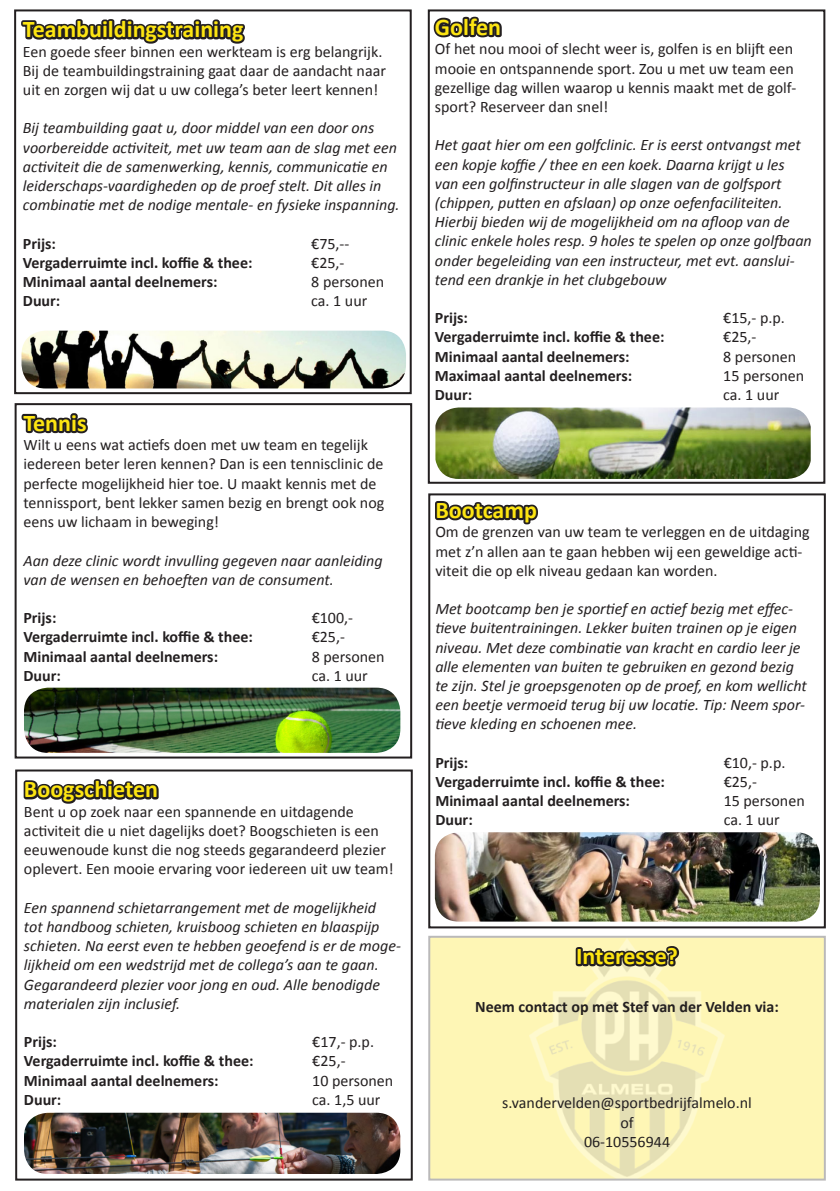
<style>
.page{position:relative;width:840px;height:1191px;background:#fff}
.page>*{position:absolute;margin:0;border:0;box-sizing:border-box;transform-origin:0 0}
.t1{font:700 24px "Calibri";color:#fde512}
.t2{font:italic 16px/19.2px "Calibri";color:#231f20}
.t3{font:16px/19.2px "Calibri";color:#231f20}
.t4{font:700 16px "Calibri";color:#231f20}
</style>
<div class="page">
<div style="left:14px;top:9px;width:397px;height:385px;border:2px solid #231f20"></div>
<svg style="left:21px;top:19px;width:224px;height:25px"></svg>
<div style="left:427px;top:9px;width:397px;height:475px;border:2px solid #231f20"></div>
<svg style="left:433px;top:16px;width:69px;height:22px"></svg>
<div style="left:15px;top:403px;width:397px;height:355px;border:2px solid #231f20"></div>
<svg style="left:21px;top:413px;width:67px;height:21px"></svg>
<div style="left:428px;top:493px;width:397px;height:435px;border:2px solid #231f20"></div>
<svg style="left:429px;top:498px;width:109px;height:29px"></svg>
<div style="left:15px;top:769px;width:397px;height:411px;border:2px solid #231f20"></div>
<svg style="left:23px;top:779px;width:136px;height:25px"></svg>
<div style="left:429px;top:936px;width:395px;height:243px;background:#fef6b5"></div>
<img style="left:529px;top:939px;width:195px;height:238px">
<svg style="left:572px;top:943px;width:109px;height:225px"></svg>
<img style="left:21px;top:331px;width:385px;height:57px">
<img style="left:24px;top:687px;width:376px;height:66px">
<img style="left:24px;top:1112px;width:376px;height:62px">
<img style="left:435px;top:407px;width:375px;height:72px">
<img style="left:434px;top:832px;width:385px;height:89px">
<p class="t1" style="left:23px;top:14px;width:222px">Teambuildingstraining</p>
<p class="t3" style="left:23px;top:42px;width:364px">Een goede sfeer binnen een werkteam is erg belangrijk.<br>Bij de teambuildingstraining gaat daar de aandacht naar uit en zorgen wij dat u uw collega’s beter leert kennen!</p>
<p class="t2" style="left:23px;top:118px;width:375px">Bij teambuilding gaat u, door middel van een door ons voorbereidde activiteit, met uw team aan de slag met een activiteit die de samenwerking, kennis, communicatie en leiderschaps-vaardigheden op de proef stelt. Dit alles in</p>
<p class="t2" style="left:23px;top:195px;width:378px">combinatie met de nodige mentale- en fysieke inspanning.</p>
<p class="t4" style="left:23px;top:233px;width:35px">Prijs:</p>
<p class="t3" style="left:311px;top:234px;width:40px">€75,--</p>
<p class="t4" style="left:23px;top:252px;width:231px">Vergaderruimte incl. koffie &amp; thee:</p>
<p class="t3" style="left:311px;top:253px;width:35px">€25,-</p>
<p class="t4" style="left:23px;top:271px;width:196px">Minimaal aantal deelnemers:</p>
<p class="t3" style="left:311px;top:272px;width:74px">8 personen</p>
<p class="t4" style="left:23px;top:291px;width:39px">Duur:</p>
<p class="t3" style="left:311px;top:291px;width:58px">ca. 1 uur</p>
<p class="t1" style="left:23px;top:408px;width:65px">Tennis</p>
<p class="t3" style="left:23px;top:435px;width:362px">Wilt u eens wat actiefs doen met uw team en tegelijk iedereen beter leren kennen? Dan is een tennisclinic de perfecte mogelijkheid hier toe. U maakt kennis met de tennissport, bent lekker samen bezig en brengt ook nog eens uw lichaam in beweging!</p>
<p class="t2" style="left:23px;top:550px;width:360px">Aan deze clinic wordt invulling gegeven naar aanleiding van de wensen en behoeften van de consument.</p>
<p class="t4" style="left:23px;top:607px;width:35px">Prijs:</p>
<p class="t3" style="left:311px;top:608px;width:43px">€100,-</p>
<p class="t4" style="left:23px;top:627px;width:231px">Vergaderruimte incl. koffie &amp; thee:</p>
<p class="t3" style="left:311px;top:627px;width:35px">€25,-</p>
<p class="t4" style="left:23px;top:646px;width:196px">Minimaal aantal deelnemers:</p>
<p class="t3" style="left:311px;top:646px;width:74px">8 personen</p>
<p class="t4" style="left:23px;top:665px;width:39px">Duur:</p>
<p class="t3" style="left:311px;top:666px;width:58px">ca. 1 uur</p>
<p class="t1" style="left:24px;top:774px;width:135px">Boogschieten</p>
<p class="t3" style="left:24px;top:801px;width:371px">Bent u op zoek naar een spannende en uitdagende activiteit die u niet dagelijks doet? Boogschieten is een eeuwenoude kunst die nog steeds gegarandeerd plezier oplevert. Een mooie ervaring voor iedereen uit uw team!</p>
<p class="t2" style="left:24px;top:897px;width:378px">Een spannend schietarrangement met de mogelijkheid<br>tot handboog schieten, kruisboog schieten en blaaspijp schieten. Na eerst even te hebben geoefend is er de moge&shy;lijkheid om een wedstrijd met de collega’s aan te gaan.</p>
<p class="t2" style="left:24px;top:974px;width:357px">Gegarandeerd plezier voor jong en oud. Alle benodigde materialen zijn inclusief.</p>
<p class="t4" style="left:24px;top:1031px;width:35px">Prijs:</p>
<p class="t3" style="left:312px;top:1032px;width:63px">€17,- p.p.</p>
<p class="t4" style="left:24px;top:1050px;width:231px">Vergaderruimte incl. koffie &amp; thee:</p>
<p class="t3" style="left:312px;top:1051px;width:35px">€25,-</p>
<p class="t4" style="left:24px;top:1070px;width:196px">Minimaal aantal deelnemers:</p>
<p class="t3" style="left:312px;top:1070px;width:82px">10 personen</p>
<p class="t4" style="left:24px;top:1089px;width:39px">Duur:</p>
<p class="t3" style="left:312px;top:1089px;width:70px">ca. 1,5 uur</p>
<p class="t1" style="left:434px;top:12px;width:68px">Golfen</p>
<p class="t3" style="left:434px;top:39px;width:363px">Of het nou mooi of slecht weer is, golfen is en blijft een mooie en ontspannende sport. Zou u met uw team een gezellige dag willen waarop u kennis maakt met de golf&shy;sport? Reserveer dan snel!</p>
<p class="t2" style="left:434px;top:135px;width:367px">Het gaat hier om een golfclinic. Er is eerst ontvangst met een kopje koffie / thee en een koek. Daarna krijgt u les van een golfinstructeur in alle slagen van de golfsport (chippen, putten en afslaan) op onze oefenfaciliteiten.</p>
<p class="t2" style="left:434px;top:212px;width:378px">Hierbij bieden wij de mogelijkheid om na afloop van de clinic enkele holes resp. 9 holes te spelen op onze golfbaan onder begeleiding van een instructeur, met evt. aanslui&shy;tend een drankje in het clubgebouw</p>
<p class="t4" style="left:434px;top:308px;width:35px">Prijs:</p>
<p class="t3" style="left:722px;top:308px;width:63px">€15,- p.p.</p>
<p class="t4" style="left:434px;top:327px;width:231px">Vergaderruimte incl. koffie &amp; thee:</p>
<p class="t3" style="left:722px;top:327px;width:35px">€25,-</p>
<p class="t4" style="left:434px;top:346px;width:196px">Minimaal aantal deelnemers:</p>
<p class="t3" style="left:722px;top:347px;width:74px">8 personen</p>
<p class="t4" style="left:434px;top:365px;width:199px">Maximaal aantal deelnemers:</p>
<p class="t3" style="left:722px;top:366px;width:82px">15 personen</p>
<p class="t4" style="left:434px;top:384px;width:39px">Duur:</p>
<p class="t3" style="left:722px;top:385px;width:58px">ca. 1 uur</p>
<p class="t1" style="left:435px;top:495px;width:103px">Bootcamp</p>
<p class="t3" style="left:435px;top:522px;width:376px">Om de grenzen van uw team te verleggen en de uitdaging met z’n allen aan te gaan hebben wij een geweldige acti&shy;viteit die op elk niveau gedaan kan worden.</p>
<p class="t2" style="left:435px;top:598px;width:373px">Met bootcamp ben je sportief en actief bezig met effec&shy;tieve buitentrainingen. Lekker buiten trainen op je eigen niveau. Met deze combinatie van kracht en cardio leer je alle elementen van buiten te gebruiken en gezond bezig te zijn. Stel je groepsgenoten op de proef, en kom wellicht een beetje vermoeid terug bij uw locatie. Tip: Neem spor&shy;tieve kleding en schoenen mee.</p>
<p class="t4" style="left:435px;top:752px;width:35px">Prijs:</p>
<p class="t3" style="left:723px;top:753px;width:63px">€10,- p.p.</p>
<p class="t4" style="left:435px;top:771px;width:231px">Vergaderruimte incl. koffie &amp; thee:</p>
<p class="t3" style="left:723px;top:772px;width:35px">€25,-</p>
<p class="t4" style="left:435px;top:790px;width:196px">Minimaal aantal deelnemers:</p>
<p class="t3" style="left:723px;top:791px;width:82px">15 personen</p>
<p class="t4" style="left:435px;top:810px;width:39px">Duur:</p>
<p class="t3" style="left:723px;top:810px;width:58px">ca. 1 uur</p>
<p class="t1" style="left:575px;top:941px;width:103px">Interesse?</p>
<p class="t4" style="left:475px;top:996px;width:305px">Neem contact op met Stef van der Velden via:</p>
<p class="t3" style="left:502px;top:1093px;width:251px;text-align:center">s.vandervelden@sportbedrijfalmelo.nl of<br>06-10556944</p>
</div>
